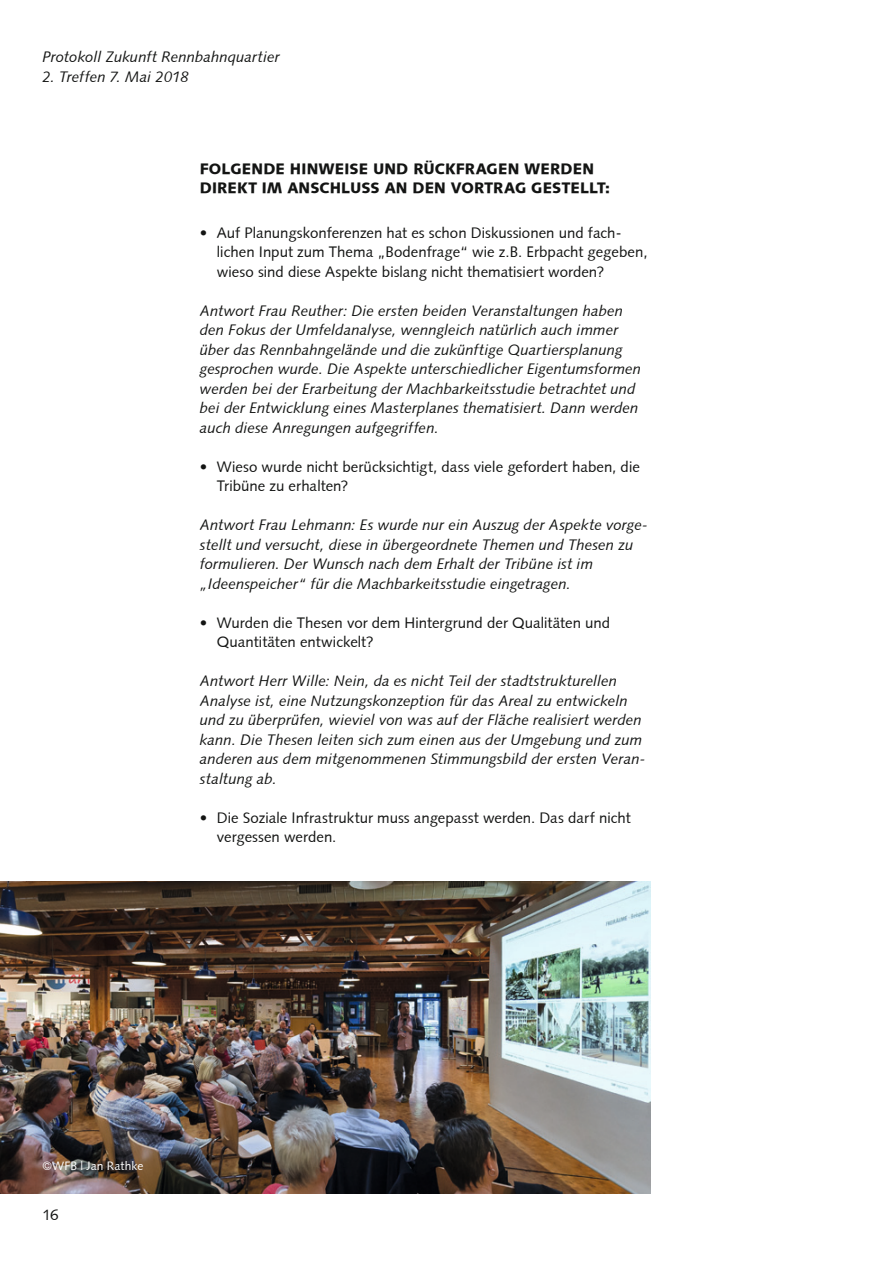
<style>
.page{position:relative;width:893px;height:1263px;background:#fff}
.page>*{position:absolute;margin:0;border:0;box-sizing:border-box;transform-origin:0 0}
.t1{font:italic 15px/19.5px "Syntax";letter-spacing:.005em;color:#131413}
.t2{font:15px/19.5px "Syntax";color:#131413}
.t3{font:900 15px/19.5px "Syntax";letter-spacing:.01em;color:#131413}
.t4{font:12px "Syntax";letter-spacing:.015em;color:#fff}
</style>
<div class="page">
<img style="left:0;top:881px;width:651px;height:312px">
<p class="t1" style="left:43px;top:47px;width:239px">Protokoll Zukunft Rennbahnquartier</p>
<p class="t1" style="left:43px;top:67px;width:148px">2. Treffen 7. Mai 2018</p>
<p class="t3" style="left:200px;top:159px;width:412px">FOLGENDE HINWEISE UND RÜCKFRAGEN WERDEN<br>DIREKT IM ANSCHLUSS AN DEN VORTRAG GESTELLT:</p>
<p class="t2" style="left:217px;top:223px;width:432px;text-indent:-17px">• Auf Planungskonferenzen hat es schon Diskussionen und fach&shy;lichen I nput zum Thema „Bodenfrage“ wie z.B. Erbpacht gegeben, wieso sind diese Aspekte bislang nicht thematisiert worden?</p>
<p class="t1" style="left:200px;top:301px;width:443px">Antwort Frau Reuther: Die ersten beiden Veranstaltungen haben den Fokus der Umfeldanalyse, wenngleich natürlich auch immer über das Rennbahngelände und die zukünftige Quartiersplanung gesprochen wurde. Die Aspekte unterschiedlicher Eigentumsformen werden bei der Erarbeitung der Machbarkeitsstudie betrachtet und bei der Entwicklung eines Masterplanes thematisiert. Dann werden auch diese Anregungen aufgegriffen.</p>
<p class="t2" style="left:217px;top:457px;width:425px;text-indent:-17px">• Wieso wurde nicht berücksichtigt, dass viele gefordert haben, die<br>Tribüne zu erhalten?</p>
<p class="t1" style="left:200px;top:515px;width:450px">Antwort Frau Lehmann: Es wurde nur ein Auszug der Aspekte vorge&shy;stellt und versucht, diese in übergeordnete Themen und Thesen zu formulieren. Der Wunsch nach dem Erhalt der Tribüne ist im „Ideenspeicher“ für die Machbarkeitsstudie eingetragen.</p>
<p class="t2" style="left:217px;top:613px;width:395px;text-indent:-17px">• Wurden die Thesen vor dem H intergrund der Qualitäten und<br>Quantitäten entwickelt?</p>
<p class="t1" style="left:200px;top:671px;width:447px">Antwort Herr Wille: Nein, da es nicht Teil der stadtstrukturellen Analyse ist, eine Nutzungskonzeption für das Areal zu entwickeln und zu überprüfen, wieviel von was auf der Fläche realisiert werden kann. Die Thesen leiten sich zum einen aus der Umgebung und zum anderen aus dem mitgenommenen Stimmungsbild der ersten Veran&shy;staltung ab.</p>
<p class="t2" style="left:217px;top:808px;width:415px;text-indent:-17px">• Die Soziale I nfrastruktur muss angepasst werden. Das darf nicht vergessen werden.</p>
<p class="t4" style="left:43px;top:1159px;width:102px">©WFB | Jan Rathke</p>
<p class="t2" style="left:43px;top:1205px;width:18px">16</p>
</div>
